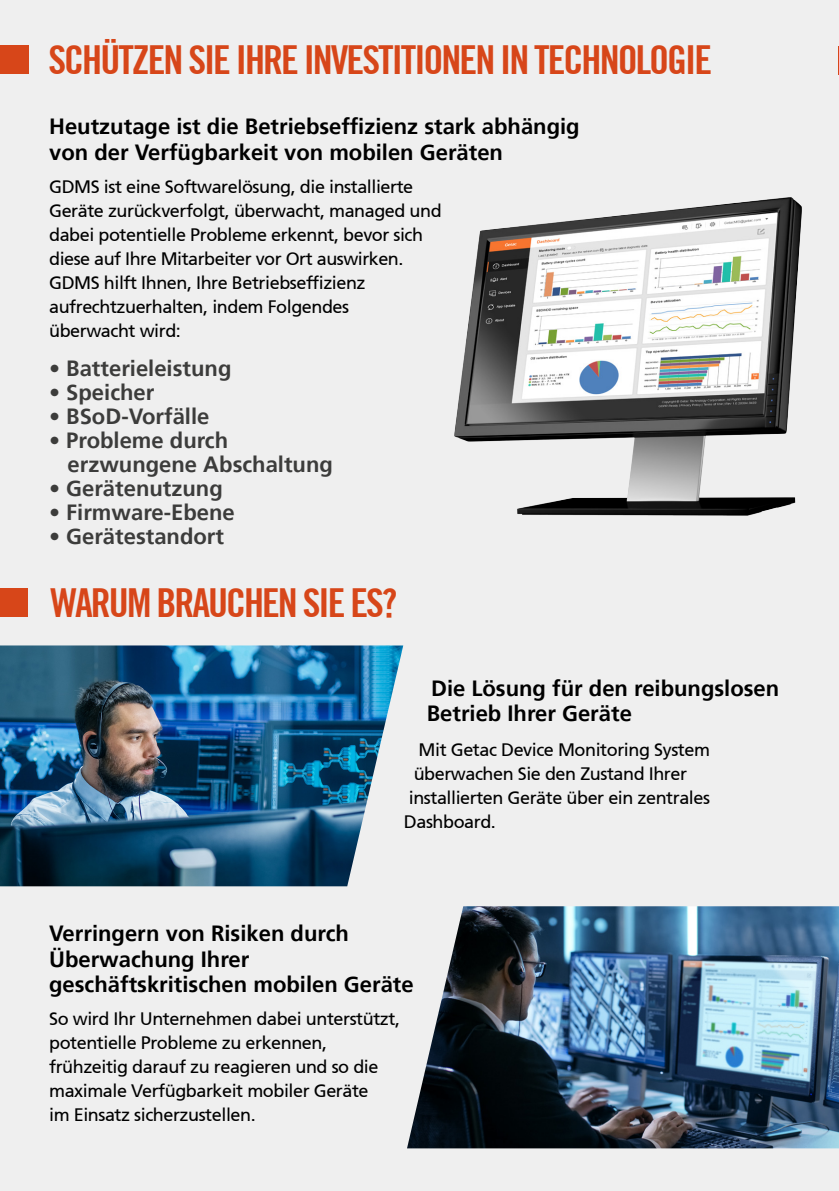
<style>
.page{position:relative;width:839px;height:1191px;background:#fff}
.page>*{position:absolute;margin:0;border:0;box-sizing:border-box;transform-origin:0 0}
.t1{font:700 condensed 40px "Trade Gothic No.20";letter-spacing:-.05em;color:#d74619}
.t2{font:700 22px/25.2px "Frutiger 65";color:#000}
.t3{font:700 22px/24px "Frutiger 65";color:#3c3c3b}
.t4{font:18px/24px "Frutiger 55 Roman";letter-spacing:-.025em;color:#000}
</style>
<div class="page">
<div style="left:0;top:0;width:838px;height:1191px;background:#efefef"></div>
<img style="left:0;top:645px;width:403px;height:241px">
<img style="left:407px;top:906px;width:431px;height:242px">
<img style="left:454px;top:197px;width:348px;height:319px">
<div style="left:0;top:45px;width:29px;height:29px;background:#d74619"></div>
<div style="left:0;top:588px;width:28px;height:29px;background:#d74619"></div>
<h1 class="t1" style="left:49px;top:36px;width:665px">SCHÜTZEN SIE IHRE INVESTITIONEN IN TECHNOLOGIE</h1>
<p class="t2" style="left:49px;top:114px;width:532px">Heutzutage ist die Betriebseffizienz stark abhängig von der Verfügbarkeit von mobilen Geräten</p>
<p class="t4" style="left:49px;top:175px;width:394px">GDMS ist eine Softwarelösung, die installierte Geräte zurückverfolgt, überwacht, managed und dabei potentielle Probleme erkennt, bevor sich diese auf Ihre Mitarbeiter vor Ort auswirken.<br>GDMS hilft Ihnen, Ihre Betriebseffizienz aufrechtzuerhalten, indem Folgendes<br>überwacht wird:</p>
<p class="t3" style="left:49px;top:357px;width:184px">• Batterieleistung</p>
<p class="t3" style="left:49px;top:381px;width:107px">• Speicher</p>
<p class="t3" style="left:49px;top:405px;width:162px">• BSoD-Vorfälle</p>
<p class="t3" style="left:67px;top:429px;width:267px;text-indent:-18px">• Probleme durch erzwungene Abschaltung</p>
<p class="t3" style="left:49px;top:477px;width:175px">• Gerätenutzung</p>
<p class="t3" style="left:49px;top:501px;width:187px">• Firmware-Ebene</p>
<p class="t3" style="left:49px;top:525px;width:176px">• Gerätestandort</p>
<h1 class="t1" style="left:50px;top:578px;width:348px">WARUM BRAUCHEN SIE ES?</h1>
<p class="t2" style="left:426px;top:676px;width:354px">Die Lösung für den reibungslosen<br>Betrieb Ihrer Geräte</p>
<p class="t4" style="left:418px;top:737px;width:293px">Mit Getac Device Monitoring System</p>
<p class="t4" style="left:413px;top:761px;width:275px">überwachen Sie den Zustand Ihrer</p>
<p class="t4" style="left:409px;top:785px;width:303px">installierten Geräte über ein zentrales</p>
<p class="t4" style="left:404px;top:809px;width:93px">Dashboard.</p>
<p class="t2" style="left:49px;top:921px;width:366px">Verringern von Risiken durch<br>Überwachung Ihrer geschäftskritischen mobilen Geräte</p>
<p class="t4" style="left:49px;top:1006px;width:352px">So wird Ihr Unternehmen dabei unterstützt, potentielle Probleme zu erkennen, frühzeitig darauf zu reagieren und so die maximale Verfügbarkeit mobiler Geräte<br>im Einsatz sicherzustellen.</p>
</div>
